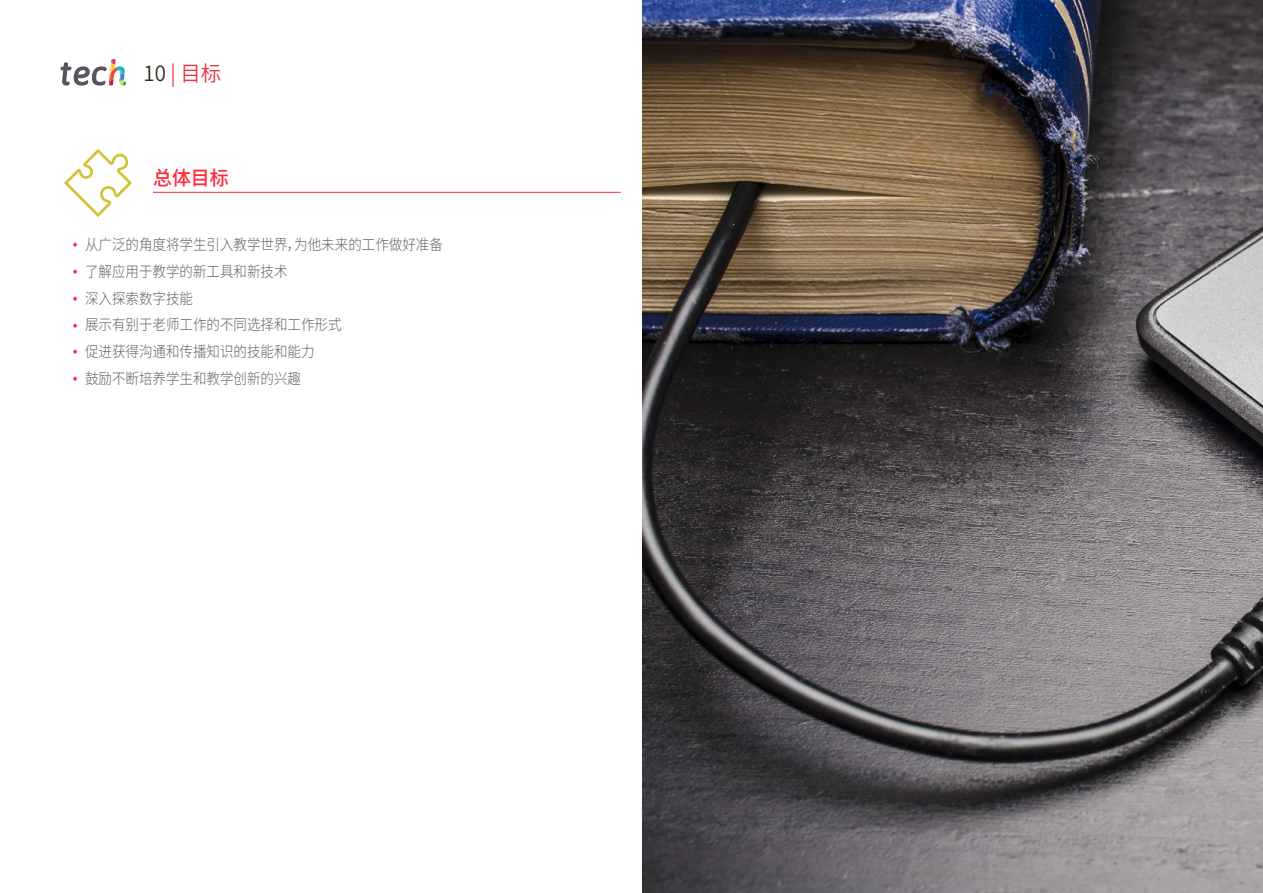
<style>
.page{position:relative;width:1263px;height:893px;background:#fff}
.page>*{position:absolute;margin:0;border:0;box-sizing:border-box;transform-origin:0 0}
.t1{font:21px "Source Han Sans CN";color:#e73441}
.t2{font:500 19.5px "Source Han Sans CN";color:#ff293a}
.t3{font:300 15px/26.7px "Source Han Sans CN";color:#61646a;scale:.9 1}
.s1{color:#312e20}
</style>
<div class="page">
<hr style="left:153px;top:192px;width:468px;height:1px;background:#ff293a">
<svg style="left:64px;top:149px;width:68px;height:68px"></svg>
<img style="left:642px;top:0;width:621px;height:893px">
<svg style="left:61px;top:59px;width:65px;height:27px"></svg>
<h1 class="t1" style="left:144px;top:61px;width:79px"><span class="s1">10</span> | 目标</h1>
<h2 class="t2" style="left:153px;top:167px;width:77px">总体目标</h2>
<p class="t3" style="left:85px;top:232px;width:399px">从广泛的角度将学生引入教学世界，为他未来的工作做好准备了解应用于教学的新工具和新技术<br>深入探索数字技能<br>展示有别于老师工作的不同选择和工作形式<br>促进获得沟通和传播知识的技能和能力<br>鼓励不断培养学生和教学创新的兴趣</p>
</div>
